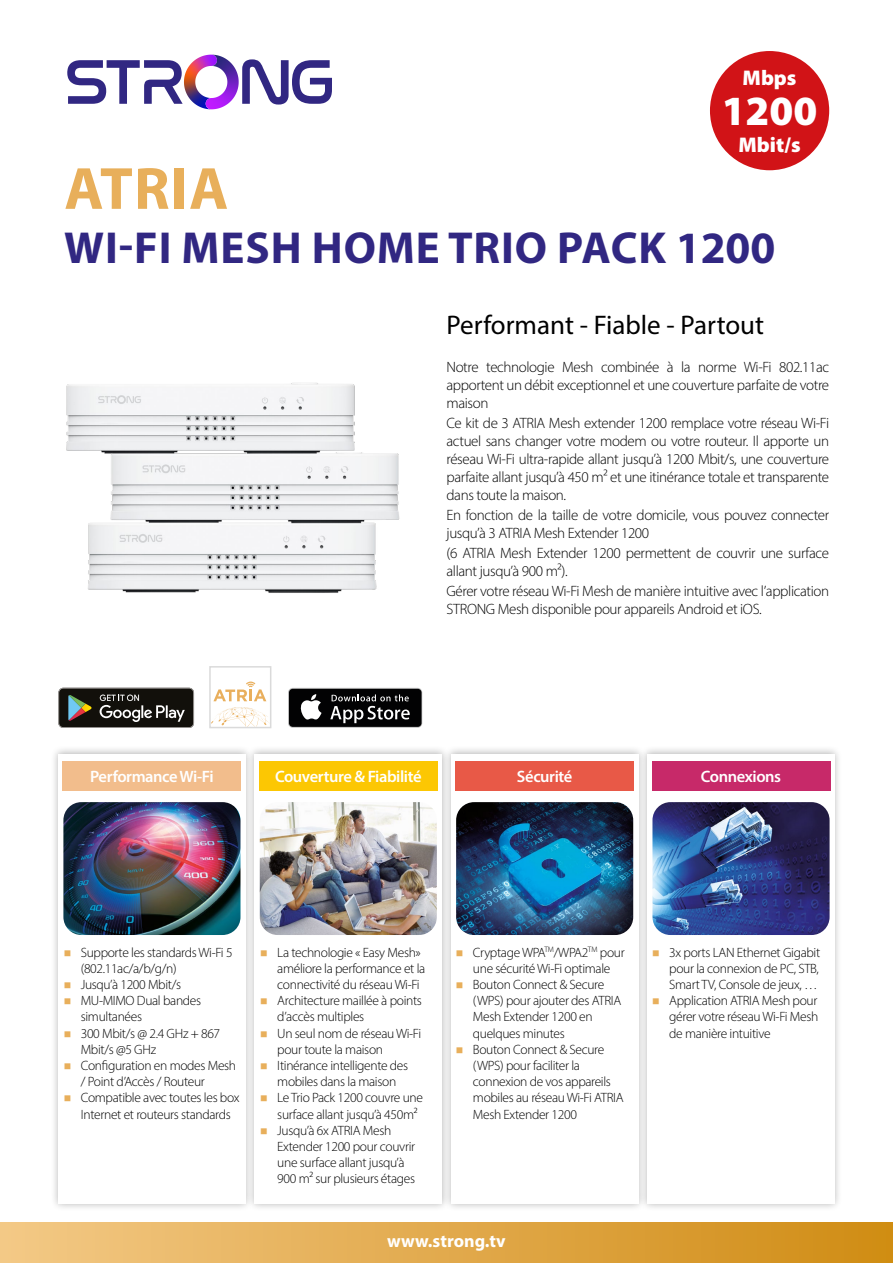
<style>
.page{position:relative;width:893px;height:1263px;background:#fff}
.page>*{position:absolute;margin:0;border:0;box-sizing:border-box;transform-origin:0 0}
.t1{font:700 60px "Myriad Pro";letter-spacing:.02em;color:#e8af5b}
.t2{font:700 45px "Myriad Pro";letter-spacing:.02em;color:#312782}
.t3{font:900 41.85px "Myriad Pro";color:#fff}
.t4{font:27px "Myriad Pro";color:#000}
.t5{font:900 21.3px "Myriad Pro";color:#fff}
.t6{font:700 18px "Myriad Pro";color:#fff}
.t7{font:600 16.5px "Myriad Pro";letter-spacing:-.025em;color:#fff}
.t8{font:300 15px/18px "Myriad Pro";letter-spacing:-.025em;color:#000}
.t9{font:300 13.5px/16.2px "Myriad Pro";letter-spacing:-.025em;color:#000}
.s1{color:#e8af5b}
</style>
<div class="page">
<div style="left:0;top:1222px;width:893px;height:41px;background:linear-gradient(to right,#f3c986,#d08c14)"></div>
<svg style="left:242px;top:59px;width:90px;height:46px"></svg>
<svg style="left:67px;top:55px;width:160px;height:54px"></svg>
<div style="left:710px;top:51px;width:119px;height:119px;background:#d11317;border-radius:50%"></div>
<div style="left:246px;top:746px;width:204px;height:466px;background:#000;opacity:.3"></div>
<div style="left:255px;top:754px;width:187px;height:449px;background:#fff"></div>
<div style="left:50px;top:746px;width:204px;height:466px;background:#000;opacity:.3"></div>
<div style="left:58px;top:754px;width:187px;height:449px;background:#fff"></div>
<div style="left:443px;top:746px;width:203px;height:466px;background:#000;opacity:.3"></div>
<div style="left:451px;top:754px;width:187px;height:449px;background:#fff"></div>
<div style="left:639px;top:746px;width:204px;height:466px;background:#000;opacity:.3"></div>
<div style="left:647px;top:754px;width:188px;height:449px;background:#fff"></div>
<img style="left:63px;top:802px;width:177px;height:133px">
<img style="left:456px;top:802px;width:177px;height:133px">
<img style="left:260px;top:802px;width:177px;height:133px">
<img style="left:652px;top:802px;width:178px;height:133px">
<img style="left:66px;top:383px;width:334px;height:210px">
<svg style="left:288px;top:688px;width:134px;height:40px"></svg>
<div style="left:289px;top:689px;width:133px;height:38px;background:#020203;border-radius:4px"></div>
<svg style="left:300px;top:694px;width:21px;height:26px"></svg>
<svg style="left:330px;top:694px;width:80px;height:29px"></svg>
<svg style="left:212px;top:707px;width:56px;height:18px"></svg>
<svg style="left:213px;top:681px;width:53px;height:20px"></svg>
<div style="left:209px;top:666px;width:62px;height:62px;border:2px solid #dadada"></div>
<svg style="left:58px;top:688px;width:136px;height:40px;background:#383732"></svg>
<div style="left:63px;top:761px;width:178px;height:30px;background:#f2bd8c"></div>
<div style="left:259px;top:761px;width:179px;height:30px;background:#fcc703"></div>
<div style="left:455px;top:761px;width:179px;height:30px;background:#e85947"></div>
<div style="left:652px;top:761px;width:178px;height:30px;background:#c72969"></div>
<h3 class="t5" style="left:743px;top:63px;width:55px">Mbps</h3>
<h3 class="t3" style="left:722px;top:83px;width:97px">1200</h3>
<h3 class="t5" style="left:738px;top:130px;width:64px">Mbit/s</h3>
<h1 class="t1" style="left:64px;top:149px;width:166px">ATRIA</h1>
<h2 class="t2" style="left:64px;top:218px;width:713px">WI-FI MESH HOME TRIO PACK 1200</h2>
<h3 class="t4" style="left:446px;top:308px;width:319px">Performant - Fiable - Partout</h3>
<p class="t8" style="left:446px;top:357px;width:384px;text-align:justify">Notre technologie Mesh combinée à la norme Wi-Fi 802.11ac apportent un débit exceptionnel et une couverture parfaite de votre maison</p>
<p class="t8" style="left:446px;top:414px;width:384px;text-align:justify">Ce kit de 3 ATRIA Mesh extender 1200 remplace votre réseau Wi-Fi actuel sans changer votre modem ou votre routeur. Il apporte un réseau Wi-Fi ultra-rapide allant jusqu’à 1200 Mbit/s, une couverture parfaite allant jusqu’à 450 m² et une itinérance totale et transparente dans toute la maison.</p>
<p class="t8" style="left:446px;top:506px;width:384px">En fonction de la taille de votre domicile, vous pouvez connecter jusqu’à 3 ATRIA Mesh Extender 1200</p>
<p class="t8" style="left:446px;top:544px;width:384px">(6 ATRIA Mesh Extender 1200 permettent de couvrir une surface allant jusqu’à 900 m²).</p>
<p class="t8" style="left:446px;top:582px;width:384px">Gérer votre réseau Wi-Fi Mesh de manière intuitive avec l’application<br>STRONG Mesh disponible pour appareils Android et iOS.</p>
<p class="t7" style="left:90px;top:766px;width:125px">Performance Wi-Fi</p>
<p class="t7" style="left:275px;top:766px;width:148px">Couverture &amp; Fiabilité</p>
<p class="t7" style="left:517px;top:766px;width:57px">Sécurité</p>
<p class="t7" style="left:701px;top:766px;width:82px">Connexions</p>
<p class="t9" style="left:81px;top:944px;width:153px;text-indent:-17px"><span class="s1">■</span> Supporte les standards Wi-Fi 5 (802.11ac/a/b/g/n)</p>
<p class="t9" style="left:64px;top:976px;width:119px"><span class="s1">■</span> Jusqu’à 1200 Mbit/s</p>
<p class="t9" style="left:81px;top:992px;width:122px;text-indent:-17px"><span class="s1">■</span> MU-MIMO Dual bandes simultanées</p>
<p class="t9" style="left:81px;top:1025px;width:141px;text-indent:-17px"><span class="s1">■</span> 300 Mbit/s @ 2.4 GHz + 867<br>Mbit/s @5 GHz</p>
<p class="t9" style="left:81px;top:1057px;width:157px;text-indent:-17px"><span class="s1">■</span> Configuration en modes Mesh / Point d’Accès / Routeur</p>
<p class="t9" style="left:81px;top:1089px;width:160px;text-indent:-17px"><span class="s1">■</span> Compatible avec toutes les box<br>Internet et routeurs standards</p>
<p class="t9" style="left:277px;top:944px;width:150px;text-indent:-17px"><span class="s1">■</span> La technologie « Easy Mesh» améliore la performance et la connectivité du réseau Wi-Fi</p>
<p class="t9" style="left:277px;top:992px;width:146px;text-indent:-17px"><span class="s1">■</span> Architecture maillée à points d’accès multiples</p>
<p class="t9" style="left:277px;top:1025px;width:145px;text-indent:-17px"><span class="s1">■</span> Un seul nom de réseau Wi-Fi pour toute la maison</p>
<p class="t9" style="left:260px;top:1057px;width:149px;text-align:center"><span class="s1">■</span> Itinérance intelligente des mobiles dans la maison</p>
<p class="t9" style="left:277px;top:1089px;width:147px;text-indent:-17px"><span class="s1">■</span> Le Trio Pack 1200 couvre une surface allant jusqu’à 450m²</p>
<p class="t9" style="left:277px;top:1122px;width:139px;text-indent:-17px"><span class="s1">■</span> Jusqu’à 6x ATRIA Mesh<br>Extender 1200 pour couvrir une surface allant jusqu’à<br>900 m² sur plusieurs étages</p>
<p class="t9" style="left:456px;top:944px;width:170px;text-align:center"><span class="s1">■</span> Cryptage WPA<sup>TM</sup>/WPA2<sup>TM</sup> pour une sécurité Wi-Fi optimale</p>
<p class="t9" style="left:473px;top:976px;width:150px;text-indent:-17px"><span class="s1">■</span> Bouton Connect &amp; Secure (WPS) pour ajouter des ATRIA<br>Mesh Extender 1200 en quelques minutes</p>
<p class="t9" style="left:473px;top:1041px;width:152px;text-indent:-17px"><span class="s1">■</span> Bouton Connect &amp; Secure (WPS) pour faciliter la connexion de vos appareils mobiles au réseau Wi-Fi ATRIA<br>Mesh Extender 1200</p>
<h3 class="t6" style="left:387px;top:1229px;width:120px">www.strong.tv</h3>
<p class="t9" style="left:669px;top:944px;width:152px;text-align:justify;text-indent:-17px"><span class="s1">■</span> 3x ports LAN Ethernet Gigabit pour la connexion de PC, STB, Smart TV, Console de jeux, …</p>
<p class="t9" style="left:669px;top:992px;width:151px;text-align:justify;text-indent:-17px"><span class="s1">■</span> Application ATRIA Mesh pour gérer votre réseau Wi-Fi Mesh de manière intuitive</p>
</div>
